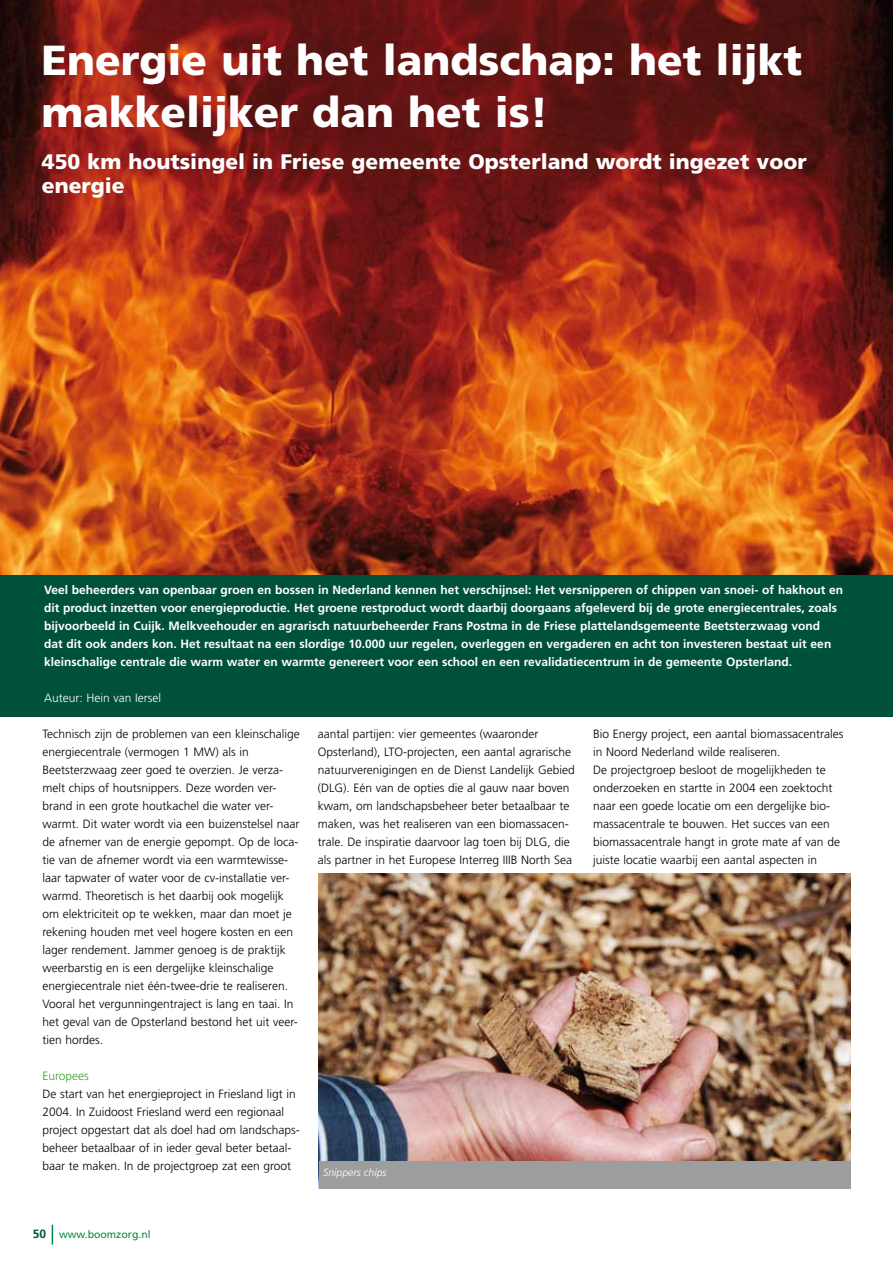
<style>
.page{position:relative;width:893px;height:1263px;background:#fff}
.page>*{position:absolute;margin:0;border:0;box-sizing:border-box;transform-origin:0 0}
.t1{font:900 42px/52.5px "Frutiger";color:#fff}
.t2{font:900 21px/24px "Frutiger";color:#fff}
.t3{font:300 12px/18px "Frutiger";color:#000}
.t4{font:700 12px/18px "Frutiger";color:#fff}
.t5{font:300 12px "Frutiger";color:#fff}
.t6{font:300 12px "Frutiger";color:#35a32c}
.t7{font:10.5px "Frutiger";color:#008b45}
.t8{font:italic 300 10.5px "Frutiger";color:#fff}
.s1{font-weight:700;font-size:12px;color:#00513c}
</style>
<div class="page">
<svg style="left:52px;top:1225px;width:1px;height:19px"></svg>
<img style="left:0;top:0;width:893px;height:575px">
<div style="left:0;top:575px;width:893px;height:141px;background:#00513c"></div>
<img style="left:319px;top:873px;width:531px;height:288px">
<div style="left:319px;top:1161px;width:531px;height:27px;background:#9c9d9f"></div>
<h1 class="t1" style="left:41px;top:33px;width:762px">Energie uit het landschap: het lijkt makkelijker dan het is!</h1>
<h2 class="t2" style="left:42px;top:149px;width:766px">450 km houtsingel in Friese gemeente Opsterland wordt ingezet voor energie</h2>
<p class="t4" style="left:44px;top:581px;width:800px">Veel beheerders van openbaar groen en bossen in Nederland kennen het verschijnsel: Het versnipperen of chippen van snoei- of hakhout en dit product inzetten voor energieproductie. Het groene restproduct wordt daarbij doorgaans afgeleverd bij de grote energiecentrales, zoals bijvoorbeeld in Cuijk. Melkveehouder en agrarisch natuurbeheerder Frans Postma in de Friese plattelandsgemeente Beetsterzwaag vond<br>dat dit ook anders kon. Het resultaat na een slordige 10.000 uur regelen, overleggen en vergaderen en acht ton investeren bestaat uit een kleinschalige centrale die warm water en warmte genereert voor een school en een revalidatiecentrum in de gemeente Opsterland.</p>
<p class="t5" style="left:44px;top:691px;width:119px">Auteur: Hein van Iersel</p>
<p class="t3" style="left:43px;top:725px;width:259px">Technisch zijn de problemen van een kleinschalige energiecentrale (vermogen 1 MW) als in Beetsterzwaag zeer goed te overzien. Je verza&shy;melt chips of houtsnippers. Deze worden ver&shy;brand in een grote houtkachel die water ver&shy;warmt. Dit water wordt via een buizenstelsel naar de afnemer van de energie gepompt. Op de loca&shy;tie van de afnemer wordt via een warmtewisse&shy;laar tapwater of water voor de cv-installatie ver&shy;warmd. Theoretisch is het daarbij ook mogelijk om elektriciteit op te wekken, maar dan moet je rekening houden met veel hogere kosten en een lager rendement. Jammer genoeg is de praktijk weerbarstig en is een dergelijke kleinschalige energiecentrale niet één-twee-drie te realiseren.<br>Vooral het vergunningentraject is lang en taai. In het geval van de Opsterland bestond het uit veer&shy;tien hordes.</p>
<p class="t6" style="left:43px;top:1069px;width:48px">Europees</p>
<p class="t3" style="left:43px;top:1085px;width:259px">De start van het energieproject in Friesland ligt in 2004. In Zuidoost Friesland werd een regionaal project opgestart dat als doel had om landschaps&shy;beheer betaalbaar of in ieder geval beter betaal&shy;baar te maken. In de projectgroep zat een groot</p>
<p class="t3" style="left:318px;top:725px;width:258px">aantal partijen: vier gemeentes (waaronder Opsterland), LTO-projecten, een aantal agrarische natuurverenigingen en de Dienst Landelijk Gebied (DLG). Eén van de opties die al gauw naar boven kwam, om landschapsbeheer beter betaalbaar te maken, was het realiseren van een biomassacen&shy;trale. De inspiratie daarvoor lag toen bij DLG, die als partner in het Europese Interreg IIIB North Sea</p>
<p class="t3" style="left:593px;top:725px;width:252px">Bio Energy project, een aantal biomassacentrales in Noord Nederland wilde realiseren.<br>De projectgroep besloot de mogelijkheden te onderzoeken en startte in 2004 een zoektocht naar een goede locatie om een dergelijke bio&shy;massacentrale te bouwen. Het succes van een biomassacentrale hangt in grote mate af van de juiste locatie waarbij een aantal aspecten in</p>
<p class="t8" style="left:323px;top:1166px;width:65px">Snippers chips</p>
<p class="t7" style="left:33px;top:1228px;width:119px"><span class="s1">50</span> www.boomzorg.nl</p>
</div>
